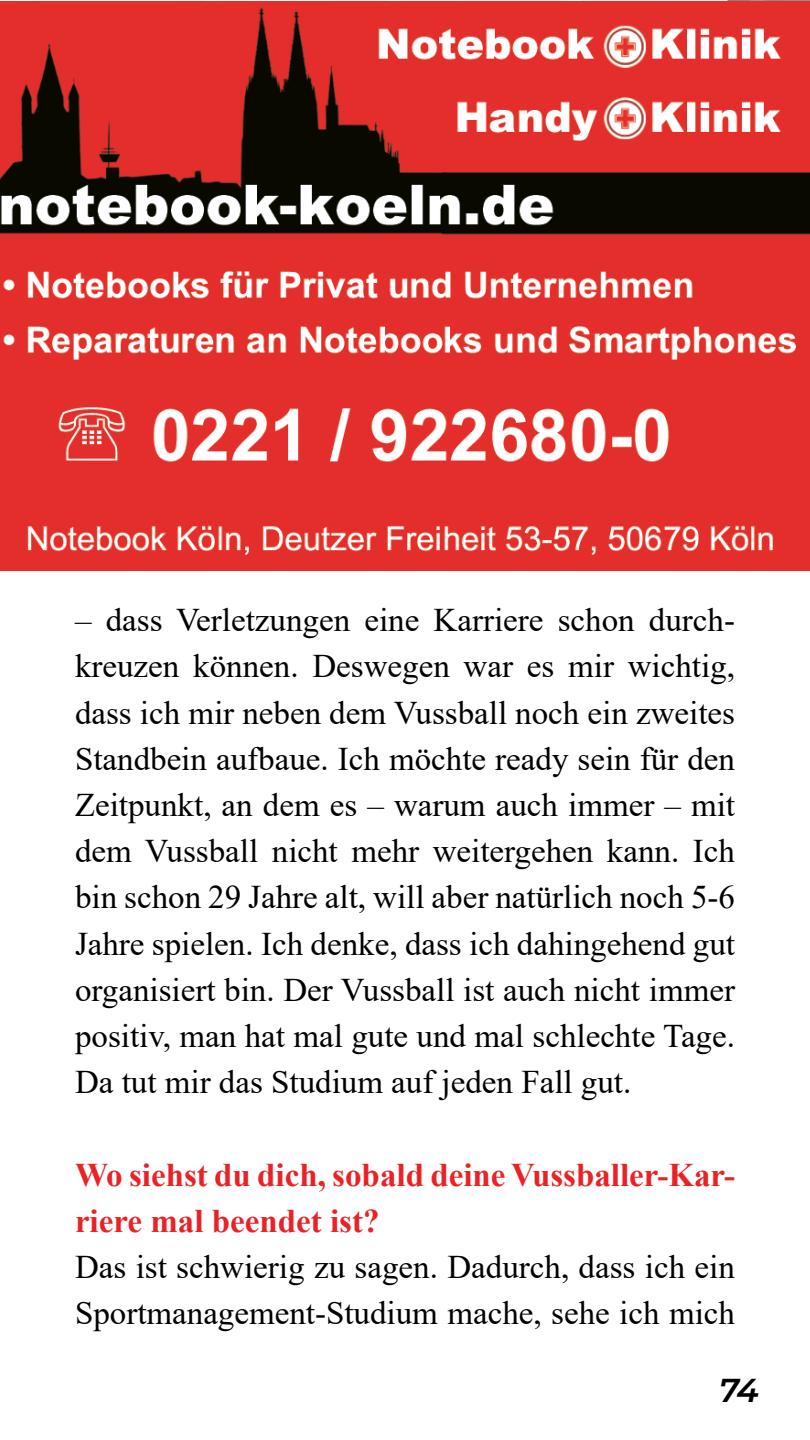
<style>
.page{position:relative;width:810px;height:1440px;background:#fff}
.page>*{position:absolute;margin:0;border:0;box-sizing:border-box;transform-origin:0 0}
.t1{font:33px/46.2px "Times New Roman";color:#000;text-align:justify}
.t2{font:700 33px/46.2px "Times New Roman";color:#eb2225}
.t3{font:italic 600 33px "Montserrat";color:#000}
</style>
<div class="page">
<img style="left:0;top:1px;width:810px;height:569px">
<p class="t1" style="left:75px;top:596px;width:662px">– dass Verletzungen eine Karriere schon durch&shy;kreuzen können. Deswegen war es mir wichtig, dass ich mir neben dem Vussball noch ein zweites Standbein aufbaue. Ich möchte ready sein für den Zeitpunkt, an dem es – warum auch immer – mit dem Vussball nicht mehr weitergehen kann. Ich bin schon 29 Jahre alt, will aber natürlich noch 5-6<br>Jahre spielen. Ich denke, dass ich dahingehend gut organisiert bin. Der Vussball ist auch nicht immer positiv, man hat mal gute und mal schlechte Tage.<br>Da tut mir das Studium auf jeden Fall gut.</p>
<p class="t2" style="left:75px;top:1150px;width:661px">Wo siehst du dich, sobald deine Vussballer-Kar&shy;riere mal beendet ist?</p>
<p class="t1" style="left:75px;top:1243px;width:662px">Das ist schwierig zu sagen. Dadurch, dass ich ein<br>Sportmanagement-Studium mache, sehe ich mich</p>
<p class="t3" style="left:719px;top:1367px;width:42px">74</p>
</div>
